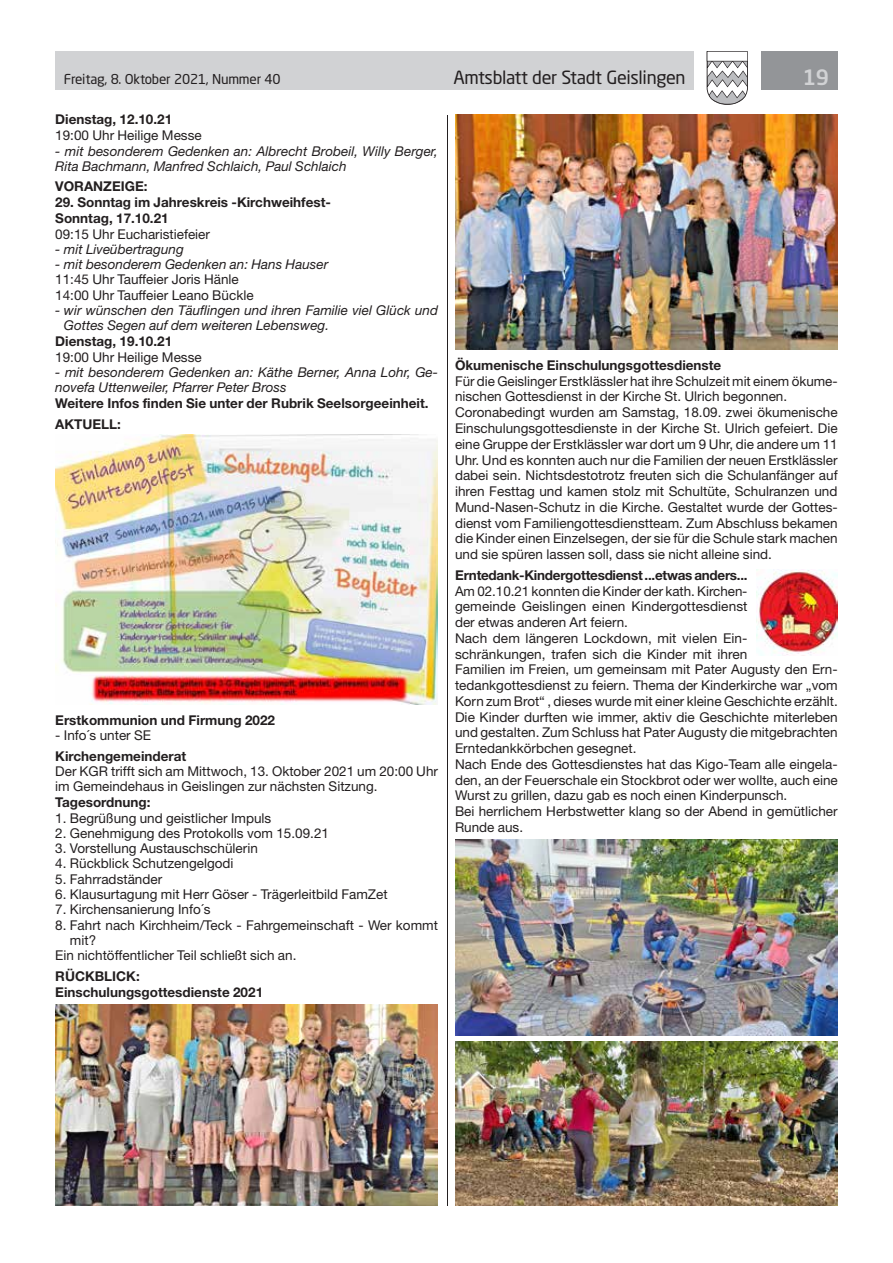
<style>
.page{position:relative;width:893px;height:1263px;background:#fff}
.page>*{position:absolute;margin:0;border:0;box-sizing:border-box;transform-origin:0 0}
.t1{font:500 21px "Neo Sans Std";color:#d1d2d4}
.t2{font:18px "Neo Sans Std";letter-spacing:-.02em;color:#231f20}
.t3{font:13.5px/15.8px "Helvetica Neue LT Std";color:#231f20}
.t4{font:italic 13.5px/15.3px "Helvetica Neue LT Std";color:#231f20}
.t5{font:700 13.5px/16px "Helvetica Neue LT Std";color:#231f20}
.t6{font:700 13.5px "Helvetica Neue LT Std";letter-spacing:-.02em;color:#231f20}
.t7{font:13.5px "Neo Sans Std";letter-spacing:-.015em;color:#231f20}
</style>
<div class="page">
<div style="left:55px;top:51px;width:639px;height:38px;background:#d1d2d4"></div>
<div style="left:761px;top:51px;width:77px;height:38px;background:#939598"></div>
<svg style="left:707px;top:51px;width:41px;height:54px"></svg>
<hr style="left:447px;top:115px;width:1px;height:1090px;background:#231f20">
<img style="left:55px;top:434px;width:383px;height:271px">
<img style="left:55px;top:1004px;width:383px;height:201px">
<img style="left:455px;top:115px;width:383px;height:234px">
<img style="left:455px;top:839px;width:383px;height:197px">
<img style="left:455px;top:1041px;width:383px;height:164px">
<img style="left:756px;top:570px;width:82px;height:86px">
<p class="t7" style="left:64px;top:71px;width:218px">Freitag, 8. Oktober 2021, Nummer 40</p>
<h2 class="t2" style="left:453px;top:66px;width:234px">Amtsblatt der Stadt Geislingen</h2>
<h1 class="t1" style="left:803px;top:64px;width:28px">19</h1>
<p class="t5" style="left:55px;top:111px;width:118px">Dienstag, 12.10.21</p>
<p class="t3" style="left:55px;top:127px;width:148px">19:00 Uhr Heilige Messe</p>
<p class="t4" style="left:55px;top:143px;width:384px">- mit besonderem Gedenken an: Albrecht Brobeil, Willy Berger,<br>Rita Bachmann, Manfred Schlaich, Paul Schlaich</p>
<p class="t5" style="left:55px;top:178px;width:94px">VORANZEIGE:</p>
<p class="t5" style="left:55px;top:194px;width:277px">29. Sonntag im Jahreskreis -Kirchweihfest-<br>Sonntag, 17.10.21</p>
<p class="t3" style="left:55px;top:226px;width:156px">09:15 Uhr Eucharistiefeier</p>
<p class="t4" style="left:55px;top:241px;width:130px">- mit Liveübertragung</p>
<p class="t4" style="left:55px;top:256px;width:274px">- mit besonderem Gedenken an: Hans Hauser</p>
<p class="t3" style="left:55px;top:272px;width:200px;line-height:15.3px">11:45 Uhr Tauffeier Joris Hänle<br>14:00 Uhr Tauffeier Leano Bückle</p>
<p class="t4" style="left:64px;top:302px;width:376px;text-indent:-9px">- wir wünschen den Täuflingen und ihren Familie viel Glück und<br>Gottes Segen auf dem weiteren Lebensweg.</p>
<p class="t5" style="left:55px;top:333px;width:118px">Dienstag, 19.10.21</p>
<p class="t3" style="left:55px;top:349px;width:148px">19:00 Uhr Heilige Messe</p>
<p class="t4" style="left:55px;top:364px;width:384px">- mit besonderem Gedenken an: Käthe Berner, Anna Lohr, Ge&shy;novefa Uttenweiler, Pfarrer Peter Bross</p>
<p class="t5" style="left:55px;top:393px;width:375px;line-height:20.2px">Weitere Infos finden Sie unter der Rubrik Seelsorgeeinheit.<br>AKTUELL:</p>
<p class="t5" style="left:455px;top:357px;width:268px">Ökumenische Einschulungsgottesdienste</p>
<p class="t3" style="left:455px;top:373px;width:384px">Für die Geislinger Erstklässler hat ihre Schulzeit mit einem ökume&shy;nischen Gottesdienst in der Kirche St. Ulrich begonnen.<br>Coronabedingt wurden am Samstag, 18.09. zwei ökumenische Einschulungsgottesdienste in der Kirche St. Ulrich gefeiert. Die eine Gruppe der Erstklässler war dort um 9 Uhr, die andere um 11<br>Uhr. Und es konnten auch nur die Familien der neuen Erstklässler dabei sein. Nichtsdestotrotz freuten sich die Schulanfänger auf ihren Festtag und kamen stolz mit Schultüte, Schulranzen und Mund-Nasen-Schutz in die Kirche. Gestaltet wurde der Gottes&shy;dienst vom Familiengottesdienstteam. Zum Abschluss bekamen die Kinder einen Einzelsegen, der sie für die Schule stark machen und sie spüren lassen soll, dass sie nicht alleine sind.</p>
<p class="t6" style="left:455px;top:567px;width:294px">Erntedank-Kindergottesdienst ...etwas anders...</p>
<p class="t3" style="left:455px;top:583px;width:384px">Am 02.10.21 konnten die Kinder der kath. Kirchen-<br>gemeinde Geislingen einen Kindergottesdienst<br>der etwas anderen Art feiern.<br>Nach dem längeren Lockdown, mit vielen Ein&shy;schränkungen, trafen sich die Kinder mit ihren<br>Familien im Freien, um gemeinsam mit Pater Augusty den Ern&shy;tedankgottesdienst zu feiern. Thema der Kinderkirche war „vom Korn zum Brot“ , dieses wurde mit einer kleine Geschichte erzählt.<br>Die Kinder durften wie immer, aktiv die Geschichte miterleben und gestalten. Zum Schluss hat Pater Augusty die mitgebrachten Erntedankkörbchen gesegnet.<br>Nach Ende des Gottesdienstes hat das Kigo-Team alle eingela&shy;den, an der Feuerschale ein Stockbrot oder wer wollte, auch eine Wurst zu grillen, dazu gab es noch einen Kinderpunsch.<br>Bei herrlichem Herbstwetter klang so der Abend in gemütlicher Runde aus.</p>
<p class="t5" style="left:55px;top:712px;width:221px">Erstkommunion und Firmung 2022</p>
<p class="t3" style="left:55px;top:727px;width:97px">- Info´s unter SE</p>
<p class="t5" style="left:55px;top:747px;width:132px">Kirchengemeinderat</p>
<p class="t3" style="left:55px;top:763px;width:384px;line-height:15.3px">Der KGR trifft sich am Mittwoch, 13. Oktober 2021 um 20:00 Uhr im Gemeindehaus in Geislingen zur nächsten Sitzung.</p>
<p class="t5" style="left:55px;top:794px;width:97px">Tagesordnung:</p>
<p class="t3" style="left:55px;top:810px;width:218px">1. Begrüßung und geistlicher Impuls</p>
<p class="t3" style="left:55px;top:825px;width:275px">2. Genehmigung des Protokolls vom 15.09.21</p>
<p class="t3" style="left:55px;top:840px;width:204px">3. Vorstellung Austauschschülerin</p>
<p class="t3" style="left:55px;top:855px;width:180px">4. Rückblick Schutzengelgodi</p>
<p class="t3" style="left:55px;top:871px;width:108px">5. Fahrradständer</p>
<p class="t3" style="left:55px;top:886px;width:334px">6. Klausurtagung mit Herr Göser - Trägerleitbild FamZet</p>
<p class="t3" style="left:55px;top:901px;width:157px">7. Kirchensanierung Info´s</p>
<p class="t3" style="left:55px;top:917px;width:384px">8. Fahrt nach Kirchheim/Teck - Fahrgemeinschaft - Wer kommt</p>
<p class="t3" style="left:70px;top:932px;width:28px">mit?</p>
<p class="t3" style="left:55px;top:947px;width:243px">Ein nichtöffentlicher Teil schließt sich an.</p>
<p class="t5" style="left:55px;top:967px;width:209px">RÜCKBLICK:<br>Einschulungsgottesdienste 2021</p>
</div>
